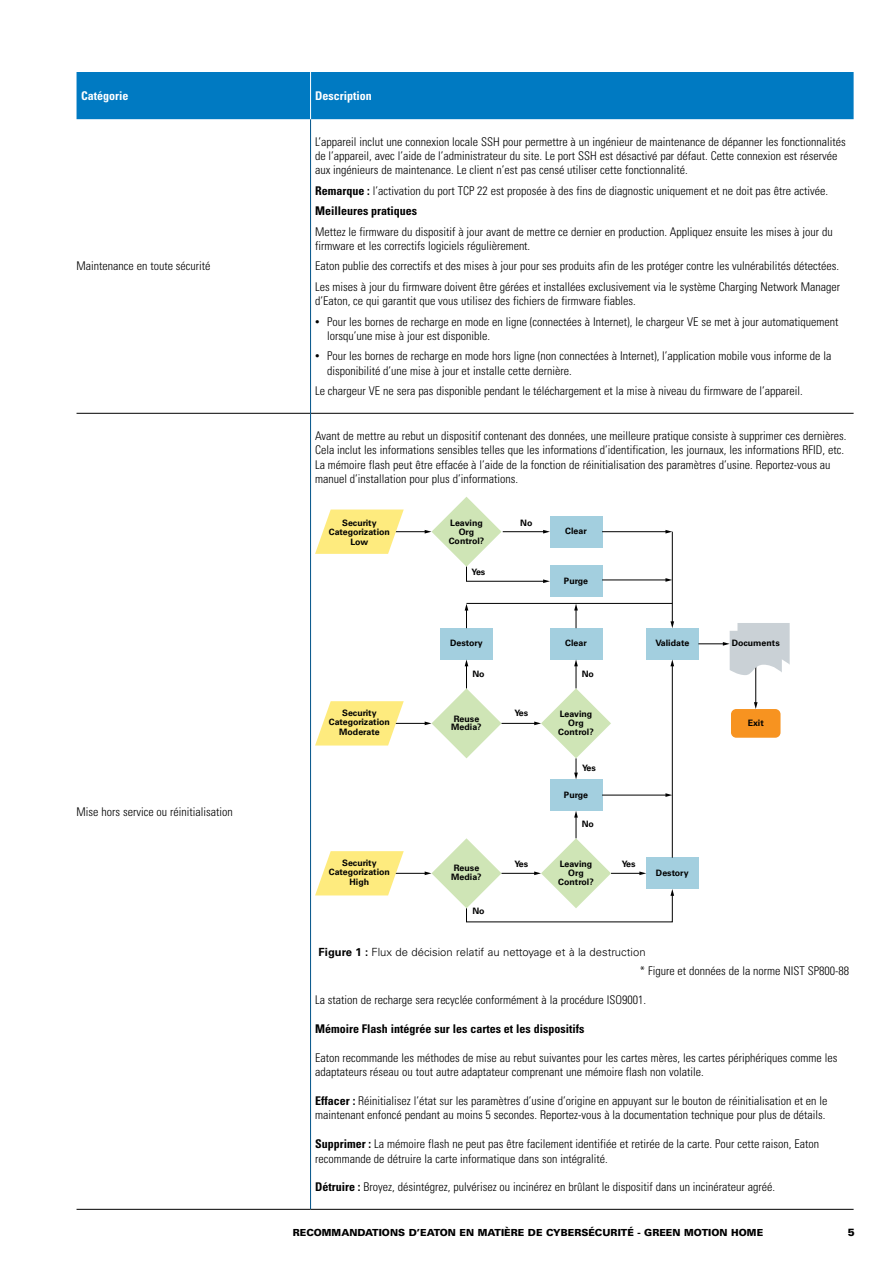
<style>
.page{position:relative;width:893px;height:1263px;background:#fff}
.page>*{position:absolute;margin:0;border:0;box-sizing:border-box;transform-origin:0 0}
.t1{font:300 condensed 12px/14.4px "Univers LT Std";color:#000}
.t2{font:700 condensed 12px "Univers LT Std";color:#000}
.t3{font:700 condensed 12px "Univers LT Std";color:#fff}
.t4{font:300 11.25px "Univers LT Std";color:#000}
.t5{font:900 10.5px "Univers LT Std";color:#000}
.t6{font:900 9.75px "Univers LT Std";color:#000}
.t7{font:700 8.85px/8.9px "Univers LT Std";color:#010101;text-align:center}
.s1{font-weight:700}
.s2{font-stretch:normal;font-size:9px}
</style>
<div class="page">
<div style="left:77px;top:72px;width:777px;height:47px;background:#007ac2"></div>
<hr style="left:77px;top:413px;width:233px;height:1px;background:#000">
<hr style="left:311px;top:413px;width:543px;height:1px;background:#000">
<hr style="left:77px;top:1209px;width:234px;height:1px;background:#000">
<hr style="left:311px;top:1209px;width:543px;height:1px;background:#000">
<hr style="left:310px;top:119px;width:1px;height:294px;background:#005288">
<hr style="left:310px;top:413px;width:1px;height:796px;background:#005288">
<hr style="left:310px;top:72px;width:1px;height:47px;background:#fff">
<hr style="left:395px;top:873px;width:31px;height:1px;background:#010101">
<hr style="left:395px;top:723px;width:31px;height:1px;background:#010101">
<hr style="left:395px;top:531px;width:31px;height:1px;background:#010101">
<hr style="left:755px;top:665px;width:1px;height:38px;background:#010101">
<svg style="left:754px;top:702px;width:4px;height:7px"></svg>
<svg style="left:315px;top:509px;width:89px;height:45px"></svg>
<svg style="left:315px;top:701px;width:89px;height:44px"></svg>
<svg style="left:315px;top:851px;width:89px;height:44px"></svg>
<div style="left:550px;top:516px;width:52px;height:31px;background:#a3cfdf"></div>
<div style="left:550px;top:566px;width:52px;height:31px;background:#a3cfdf"></div>
<div style="left:550px;top:628px;width:52px;height:31px;background:#a3cfdf"></div>
<div style="left:646px;top:628px;width:52px;height:31px;background:#a3cfdf"></div>
<div style="left:646px;top:858px;width:52px;height:31px;background:#a3cfdf"></div>
<div style="left:550px;top:779px;width:52px;height:32px;background:#a3cfdf"></div>
<div style="left:440px;top:628px;width:53px;height:31px;background:#a3cfdf"></div>
<div style="left:731px;top:709px;width:49px;height:29px;background:#f79320;border-radius:5px"></div>
<hr style="left:602px;top:531px;width:65px;height:1px;background:#010101">
<svg style="left:665px;top:530px;width:7px;height:3px"></svg>
<hr style="left:602px;top:580px;width:65px;height:1px;background:#010101">
<svg style="left:665px;top:578px;width:7px;height:4px"></svg>
<hr style="left:602px;top:795px;width:65px;height:1px;background:#010101">
<svg style="left:665px;top:793px;width:7px;height:4px"></svg>
<hr style="left:501px;top:723px;width:34px;height:1px;background:#010101">
<svg style="left:425px;top:497px;width:125px;height:86px"></svg>
<hr style="left:672px;top:532px;width:1px;height:91px;background:#010101">
<svg style="left:670px;top:621px;width:4px;height:7px"></svg>
<hr style="left:466px;top:603px;width:206px;height:1px;background:#010101">
<svg style="left:574px;top:604px;width:4px;height:24px"></svg>
<svg style="left:465px;top:604px;width:3px;height:24px"></svg>
<svg style="left:534px;top:659px;width:77px;height:120px"></svg>
<svg style="left:425px;top:659px;width:76px;height:99px"></svg>
<svg style="left:425px;top:811px;width:249px;height:111px"></svg>
<hr style="left:672px;top:665px;width:1px;height:193px;background:#010101">
<svg style="left:670px;top:659px;width:4px;height:7px"></svg>
<svg style="left:698px;top:623px;width:92px;height:52px"></svg>
<p class="t3" style="left:81px;top:89px;width:49px">Catégorie</p>
<p class="t3" style="left:315px;top:89px;width:58px">Description</p>
<p class="t1" style="left:77px;top:259px;width:136px">Maintenance en toute sécurité</p>
<p class="t1" style="left:77px;top:804px;width:158px">Mise hors service ou réinitialisation</p>
<p class="t1" style="left:315px;top:134px;width:532px">L’appareil inclut une connexion locale SSH pour permettre à un ingénieur de maintenance de dépanner les fonctionnalités de l’appareil, avec l’aide de l’administrateur du site. Le port SSH est désactivé par défaut. Cette connexion est réservée aux ingénieurs de maintenance. Le client n’est pas censé utiliser cette fonctionnalité.</p>
<p class="t1" style="left:315px;top:180px;width:514px;line-height:20.4px"><span class="s1">Remarque :</span> l’activation du port TCP 22 est proposée à des fins de diagnostic uniquement et ne doit pas être activée.<br><span class="s1">Meilleures pratiques</span></p>
<p class="t1" style="left:315px;top:224px;width:519px">Mettez le firmware du dispositif à jour avant de mettre ce dernier en production. Appliquez ensuite les mises à jour du firmware et les correctifs logiciels régulièrement.</p>
<p class="t1" style="left:315px;top:256px;width:526px;line-height:20.4px">Eaton publie des correctifs et des mises à jour pour ses produits afin de les protéger contre les vulnérabilités détectées.<br>Les mises à jour du firmware doivent être gérées et installées exclusivement via le système Charging Network Manager</p>
<p class="t1" style="left:315px;top:294px;width:322px">d’Eaton, ce qui garantit que vous utilisez des fichiers de firmware fiables.</p>
<p class="t1" style="left:327px;top:314px;width:513px;text-indent:-12px"><span class="s2">•</span> Pour les bornes de recharge en mode en ligne (connectées à Internet), le chargeur VE se met à jour automatiquement lorsqu’une mise à jour est disponible.</p>
<p class="t1" style="left:327px;top:349px;width:506px;text-indent:-12px"><span class="s2">•</span> Pour les bornes de recharge en mode hors ligne (non connectées à Internet), l’application mobile vous informe de la disponibilité d’une mise à jour et installe cette dernière.</p>
<p class="t1" style="left:315px;top:384px;width:489px">Le chargeur VE ne sera pas disponible pendant le téléchargement et la mise à niveau du firmware de l’appareil.</p>
<p class="t1" style="left:315px;top:429px;width:533px">Avant de mettre au rebut un dispositif contenant des données, une meilleure pratique consiste à supprimer ces dernières.<br>Cela inclut les informations sensibles telles que les informations d’identification, les journaux, les informations RFID, etc.<br>La mémoire flash peut être effacée à l’aide de la fonction de réinitialisation des paramètres d’usine. Reportez-vous au manuel d’installation pour plus d’informations.</p>
<p class="t7" style="left:329px;top:519px;width:63px">Security<br>Categorization</p>
<p class="t7" style="left:350px;top:538px;width:19px">Low</p>
<p class="t7" style="left:520px;top:519px;width:14px">No</p>
<p class="t7" style="left:449px;top:519px;width:37px">Leaving<br>Org<br>Control?</p>
<p class="t7" style="left:565px;top:527px;width:23px">Clear</p>
<p class="t7" style="left:329px;top:709px;width:63px">Security<br>Categorization</p>
<p class="t7" style="left:339px;top:728px;width:42px">Moderate</p>
<p class="t7" style="left:329px;top:859px;width:63px">Security<br>Categorization</p>
<p class="t7" style="left:350px;top:878px;width:21px">High</p>
<p class="t7" style="left:472px;top:567px;width:15px">Yes</p>
<p class="t7" style="left:450px;top:639px;width:34px">Destory</p>
<p class="t7" style="left:472px;top:669px;width:14px">No</p>
<p class="t7" style="left:451px;top:714px;width:32px;text-align:left">Reuse<br>Media?</p>
<p class="t7" style="left:451px;top:864px;width:32px;text-align:left">Reuse<br>Media?</p>
<p class="t7" style="left:472px;top:907px;width:14px">No</p>
<p class="t7" style="left:564px;top:576px;width:26px">Purge</p>
<p class="t7" style="left:565px;top:639px;width:23px">Clear</p>
<p class="t7" style="left:655px;top:639px;width:35px">Validate</p>
<p class="t7" style="left:732px;top:639px;width:50px">Documents</p>
<p class="t7" style="left:514px;top:709px;width:15px">Yes</p>
<p class="t7" style="left:582px;top:669px;width:14px">No</p>
<p class="t7" style="left:558px;top:710px;width:37px">Leaving<br>Org<br>Control?</p>
<p class="t7" style="left:582px;top:764px;width:15px">Yes</p>
<p class="t7" style="left:564px;top:790px;width:26px">Purge</p>
<p class="t7" style="left:582px;top:820px;width:14px">No</p>
<p class="t7" style="left:558px;top:859px;width:37px">Leaving<br>Org<br>Control?</p>
<p class="t7" style="left:514px;top:859px;width:15px">Yes</p>
<p class="t7" style="left:622px;top:859px;width:15px">Yes</p>
<p class="t7" style="left:656px;top:868px;width:34px">Destory</p>
<p class="t7" style="left:748px;top:718px;width:18px">Exit</p>
<p class="t4" style="left:319px;top:945px;width:328px"><span class="s1">Figure 1 :</span> Flux de décision relatif au nettoyage et à la destruction</p>
<p class="t1" style="left:640px;top:964px;width:211px">* Figure et données de la norme NIST SP800-88</p>
<p class="t1" style="left:315px;top:993px;width:333px">La station de recharge sera recyclée conformément à la procédure ISO9001.</p>
<p class="t2" style="left:315px;top:1021px;width:271px">Mémoire Flash intégrée sur les cartes et les dispositifs</p>
<p class="t1" style="left:315px;top:1050px;width:524px">Eaton recommande les méthodes de mise au rebut suivantes pour les cartes mères, les cartes périphériques comme les adaptateurs réseau ou tout autre adaptateur comprenant une mémoire flash non volatile.</p>
<p class="t1" style="left:315px;top:1093px;width:514px"><span class="s1">Effacer :</span> Réinitialisez l’état sur les paramètres d’usine d’origine en appuyant sur le bouton de réinitialisation et en le maintenant enfoncé pendant au moins 5 secondes. Reportez-vous à la documentation technique pour plus de détails.</p>
<p class="t1" style="left:315px;top:1137px;width:506px"><span class="s1">Supprimer :</span> La mémoire flash ne peut pas être facilement identifiée et retirée de la carte. Pour cette raison, Eaton recommande de détruire la carte informatique dans son intégralité.</p>
<p class="t1" style="left:315px;top:1180px;width:462px"><span class="s1">Détruire :</span> Broyez, désintégrez, pulvérisez ou incinérez en brûlant le dispositif dans un incinérateur agréé.</p>
<p class="t6" style="left:293px;top:1226px;width:472px">RECOMMANDATIONS D’EATON EN MATIÈRE DE CYBERSÉCURITÉ - GREEN MOTION HOME</p>
<p class="t5" style="left:848px;top:1225px;width:9px">5</p>
</div>
